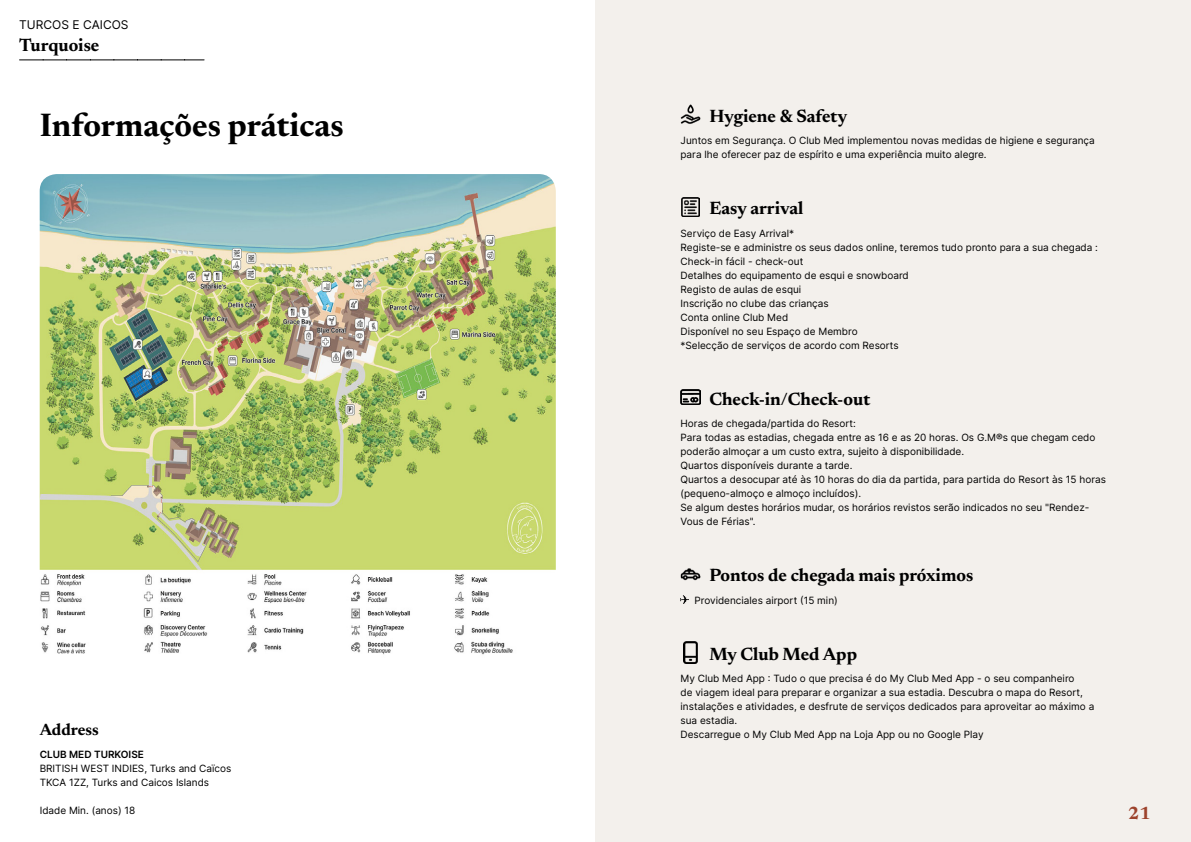
<style>
.page{position:relative;width:1191px;height:842px;background:#fff}
.page>*{position:absolute;margin:0;border:0;box-sizing:border-box;transform-origin:0 0}
.t1{font:700 33px "Newsreader 24 pt";color:#000}
.t2{font:700 18px "Newsreader 24 pt";color:#000}
.t3{font:700 18px "Newsreader 24 pt";color:#9d432c}
.t4{font:700 16.5px "Newsreader 24 pt";color:#000}
.t5{font:12px "Inter";color:#000}
.t6{font:10px/14px "Inter";color:#000}
.t7{font:600 10px "Inter";color:#000}
</style>
<div class="page">
<div style="left:595px;top:0;width:596px;height:842px;background:#f3f0ec"></div>
<img style="left:40px;top:174px;width:516px;height:481px">
<svg style="left:20px;top:60px;width:184px;height:1px"></svg>
<img style="left:680px;top:104px;width:20px;height:20px">
<img style="left:681px;top:197px;width:18px;height:20px">
<img style="left:680px;top:390px;width:20px;height:15px">
<img style="left:680px;top:568px;width:20px;height:13px">
<svg style="left:680px;top:595px;width:9px;height:9px"></svg>
<img style="left:684px;top:642px;width:13px;height:21px">
<p class="t5" style="left:19px;top:15px;width:111px">TURCOS E CAICOS</p>
<h2 class="t2" style="left:19px;top:32px;width:82px">Turquoise</h2>
<h1 class="t1" style="left:40px;top:101px;width:305px">Informações práticas</h1>
<h3 class="t4" style="left:40px;top:718px;width:61px">Address</h3>
<p class="t7" style="left:40px;top:747px;width:106px">CLUB MED TURKOISE</p>
<p class="t6" style="left:40px;top:761px;width:193px">BRITISH WEST INDIES, Turks and Caïcos<br>TKCA 1ZZ, Turks and Caicos Islands</p>
<p class="t6" style="left:40px;top:803px;width:97px">Idade Min. (anos) 18</p>
<h2 class="t2" style="left:709px;top:103px;width:139px">Hygiene &amp; Safety</h2>
<p class="t6" style="left:680px;top:133px;width:416px">Juntos em Segurança. O Club Med implementou novas medidas de higiene e segurança para lhe oferecer paz de espírito e uma experiência muito alegre.</p>
<h2 class="t2" style="left:709px;top:195px;width:95px">Easy arrival</h2>
<p class="t6" style="left:680px;top:226px;width:419px">Serviço de Easy Arrival*<br>Registe-se e administre os seus dados online, teremos tudo pronto para a sua chegada :<br>Check-in fácil - check-out<br>Detalhes do equipamento de esqui e snowboard<br>Registo de aulas de esqui<br>Inscrição no clube das crianças<br>Conta online Club Med<br>Disponível no seu Espaço de Membro<br>*Selecção de serviços de acordo com Resorts</p>
<h2 class="t2" style="left:709px;top:386px;width:162px">Check-in/Check-out</h2>
<p class="t6" style="left:680px;top:416px;width:427px">Horas de chegada/partida do Resort:<br>Para todas as estadias, chegada entre as 16 e as 20 horas. Os G.M®s que chegam cedo poderão almoçar a um custo extra, sujeito à disponibilidade.<br>Quartos disponíveis durante a tarde.<br>Quartos a desocupar até às 10 horas do dia da partida, para partida do Resort às 15 horas (pequeno-almoço e almoço incluídos).<br>Se algum destes horários mudar, os horários revistos serão indicados no seu "Rendez-Vous de Férias".</p>
<h2 class="t2" style="left:709px;top:562px;width:265px">Pontos de chegada mais próximos</h2>
<p class="t6" style="left:694px;top:593px;width:145px">Providenciales airport (15 min)</p>
<h2 class="t2" style="left:709px;top:641px;width:149px">My Club Med App</h2>
<p class="t6" style="left:680px;top:671px;width:415px">My Club Med App : Tudo o que precisa é do My Club Med App - o seu companheiro<br>de viagem ideal para preparar e organizar a sua estadia. Descubra o mapa do Resort, instalações e atividades, e desfrute de serviços dedicados para aproveitar ao máximo a sua estadia.<br>Descarregue o My Club Med App na Loja App ou no Google Play</p>
<h2 class="t3" style="left:1128px;top:800px;width:24px">21</h2>
</div>
